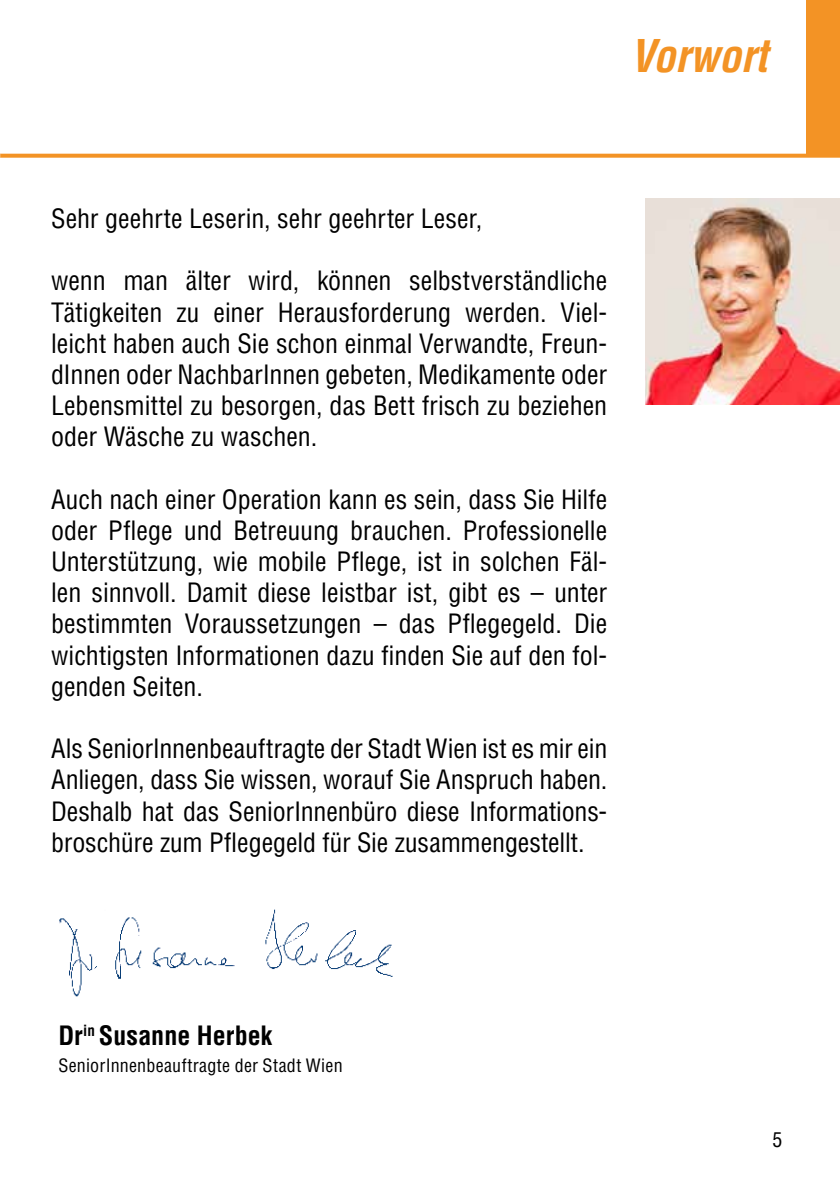
<style>
.page{position:relative;width:840px;height:1191px;background:#fff}
.page>*{position:absolute;margin:0;border:0;box-sizing:border-box;transform-origin:0 0}
.t1{font:italic 700 condensed 44px "Helvetica LT Std";letter-spacing:-.005em;color:#f39325}
.t2{font:condensed 26px/31.2px "Helvetica LT Std";color:#000;text-align:justify}
.t3{font:700 condensed 26px "Helvetica LT Std";color:#000}
.t4{font:condensed 20px "Helvetica LT Std";color:#000}
.t5{font:condensed 18px "Helvetica LT Std";letter-spacing:.015em;color:#000}
</style>
<div class="page">
<svg style="left:1px;top:154px;width:838px;height:4px;background:#f39b36"></svg>
<div style="left:806px;top:0;width:33px;height:156px;background:#f39325"></div>
<img style="left:645px;top:198px;width:194px;height:207px">
<img style="left:59px;top:909px;width:334px;height:88px">
<h1 class="t1" style="left:629px;top:28px;width:139px">Vorwort</h1>
<p class="t2" style="left:51px;top:203px;width:432px">Sehr geehrte Leserin, sehr geehrter Leser,</p>
<p class="t2" style="left:51px;top:265px;width:557px">wenn man älter wird, können selbstverständliche Tätigkeiten zu einer Herausforderung werden. Viel&shy;leicht haben auch Sie schon einmal Verwandte, Freun&shy;dInnen oder NachbarInnen gebeten, Medikamente oder Lebensmittel zu besorgen, das Bett frisch zu beziehen oder Wäsche zu waschen.</p>
<p class="t2" style="left:51px;top:483px;width:557px">Auch nach einer Operation kann es sein, dass Sie Hilfe oder Pflege und Betreuung brauchen. Professionelle Unterstützung, wie mobile Pflege, ist in solchen Fäl&shy;len sinnvoll. Damit diese leistbar ist, gibt es – unter bestimmten Voraussetzungen – das Pflegegeld. Die wichtigsten Informationen dazu finden Sie auf den fol&shy;genden Seiten.</p>
<p class="t2" style="left:51px;top:733px;width:557px">Als SeniorInnenbeauftragte der Stadt Wien ist es mir ein Anliegen, dass Sie wissen, worauf Sie Anspruch haben.<br>Deshalb hat das SeniorInnenbüro diese Informations&shy;broschüre zum Pflegegeld für Sie zusammengestellt.</p>
<p class="t3" style="left:58px;top:1019px;width:215px">Dr<sup>in</sup> Susanne Herbek</p>
<p class="t5" style="left:58px;top:1054px;width:286px">SeniorInnenbeauftragte der Stadt Wien</p>
<p class="t4" style="left:772px;top:1127px;width:11px">5</p>
</div>
